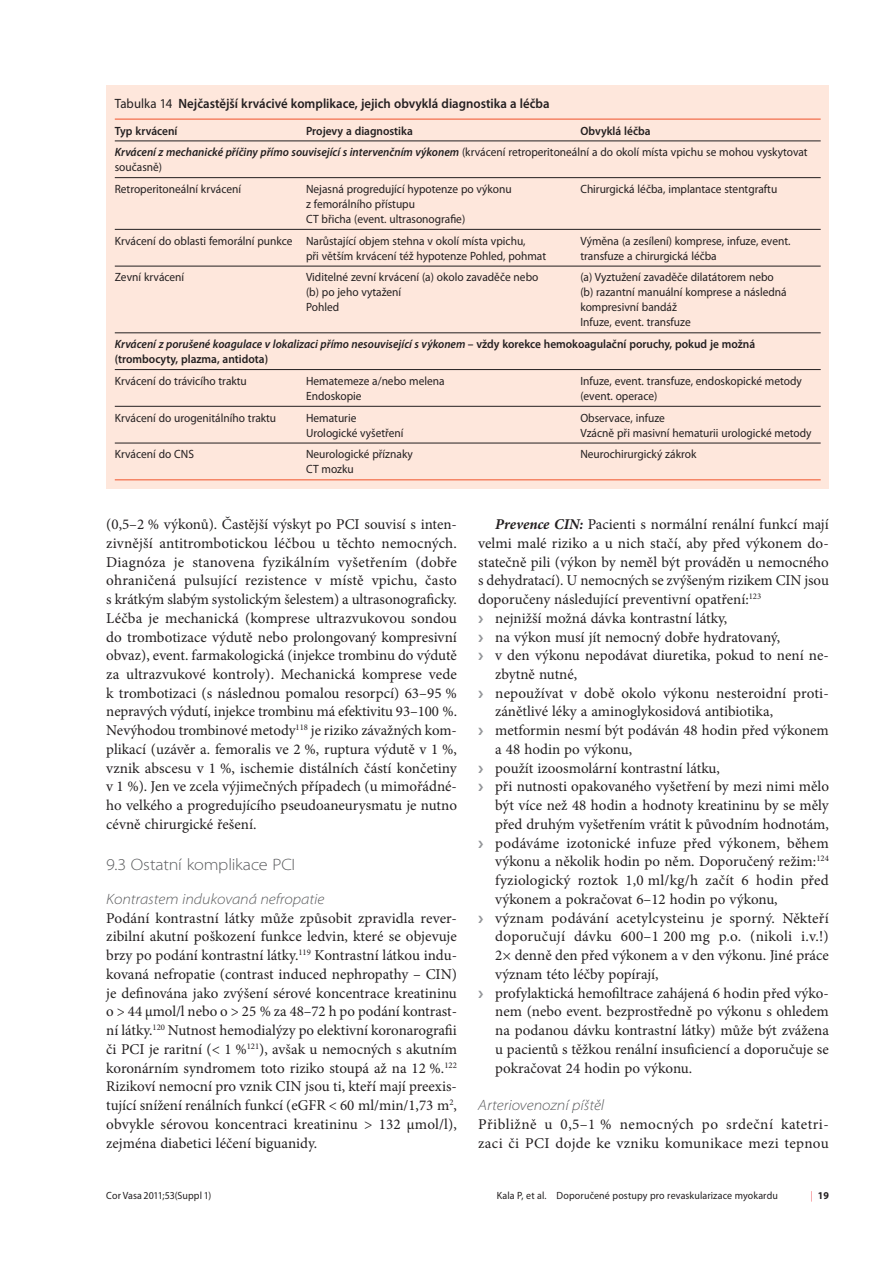
<style>
.page{position:relative;width:893px;height:1263px;background:#fff}
.page>*{position:absolute;margin:0;border:0;box-sizing:border-box;transform-origin:0 0}
.t1{font:300 semi-expanded 16.5px "Myriad Pro";letter-spacing:-.01em;color:#58595b}
.t2{font:15px/18.8px "Minion Pro";color:#231f20;text-align:justify}
.t3{font:15px/18.8px "Minion Pro";letter-spacing:.025em;color:#231f20}
.t4{font:italic 300 semi-expanded 15px "Myriad Pro";color:#58595b}
.t5{font:15px "Minion Pro";letter-spacing:.02em;color:#231f20}
.t6{font:600 13.5px "Myriad Pro";color:#231f20;scale:.95 1}
.t7{font:12px/15px "Myriad Pro";color:#231f20;scale:.95 1}
.t8{font:600 12px/15px "Myriad Pro";color:#231f20;scale:.95 1}
.t9{font:italic 600 12px/21.8px "Myriad Pro";color:#231f20;scale:.95 1}
.t10{font:10.5px "Myriad Pro";letter-spacing:.01em;color:#231f20;scale:.95 1}
.t11{font:700 10.5px "Myriad Pro";color:#231f20;scale:.95 1}
.s1{font-weight:400}
.s2{font-style:normal}
.s3{font-weight:400;font-style:normal}
.s4{font-style:italic}
.s5{font-weight:700;font-style:italic}
.s6{font-weight:300;color:#ed1c24}
</style>
<div class="page">
<div style="left:106px;top:85px;width:723px;height:404px;background:#fee7dc"></div>
<hr style="left:115px;top:177px;width:706px;height:1px;background:#231f20">
<hr style="left:115px;top:229px;width:706px;height:1px;background:#231f20">
<hr style="left:115px;top:266px;width:706px;height:1px;background:#231f20">
<hr style="left:115px;top:333px;width:706px;height:1px;background:#231f20">
<hr style="left:115px;top:369px;width:706px;height:1px;background:#231f20">
<hr style="left:115px;top:406px;width:706px;height:1px;background:#231f20">
<hr style="left:115px;top:443px;width:706px;height:1px;background:#231f20">
<hr style="left:115px;top:479px;width:706px;height:2px;background:#f58465">
<hr style="left:115px;top:118px;width:706px;height:2px;background:#f58465">
<hr style="left:115px;top:141px;width:706px;height:1px;background:#231f20">
<p class="t6" style="left:115px;top:98px;width:459px"><span class="s1">Tabulka 14</span> Nejčastější krvácivé komplikace, jejich obvyklá diagnostika a léčba</p>
<p class="t8" style="left:115px;top:124px;width:68px">Typ krvácení</p>
<p class="t8" style="left:306px;top:124px;width:114px">Projevy a diagnostika</p>
<p class="t9" style="left:115px;top:120px;width:731px;text-indent:466px"><span class="s2">Obvyklá léčba<br></span>Krvácení z mechanické příčiny přímo související s intervenčním výkonem <span class="s3">(krvácení retroperitoneální a do okolí místa vpichu se mohou vyskytovat</span></p>
<p class="t7" style="left:115px;top:157px;width:135px;line-height:21.8px">současně)<br>Retroperitoneální krvácení</p>
<p class="t7" style="left:306px;top:182px;width:218px">Nejasná progredující hypotenze po výkonu z femorálního přístupu<br>CT břicha (event. ultrasonografie)</p>
<p class="t7" style="left:580px;top:182px;width:209px">Chirurgická léčba, implantace stentgraftu</p>
<p class="t7" style="left:306px;top:234px;width:254px;text-indent:-191px">Krvácení do oblasti femorální punkce Narůstající objem stehna v okolí místa vpichu,<br>při větším krvácení též hypotenze Pohled, pohmat</p>
<p class="t7" style="left:580px;top:234px;width:223px">Výměna (a zesílení) komprese, infuze, event. transfuze a chirurgická léčba</p>
<p class="t7" style="left:115px;top:271px;width:75px">Zevní krvácení</p>
<p class="t7" style="left:306px;top:271px;width:246px">Viditelné zevní krvácení (a) okolo zavaděče nebo (b) po jeho vytažení<br>Pohled</p>
<p class="t7" style="left:580px;top:271px;width:219px">(a) Vyztužení zavaděče dilatátorem nebo (b) razantní manuální komprese a následná kompresivní bandáž<br>Infuze, event. transfuze</p>
<p class="t8" style="left:115px;top:338px;width:676px"><span class="s4">Krvácení z porušené koagulace v lokalizaci přímo nesouvisející s výkonem</span> – vždy korekce hemokoagulační poruchy, pokud je možná (trombocyty, plazma, antidota)</p>
<p class="t7" style="left:115px;top:374px;width:141px">Krvácení do trávicího traktu</p>
<p class="t7" style="left:306px;top:374px;width:147px">Hematemeze a/nebo melena<br>Endoskopie</p>
<p class="t7" style="left:580px;top:374px;width:235px">Infuze, event. transfuze, endoskopické metody (event. operace)</p>
<p class="t7" style="left:115px;top:411px;width:171px">Krvácení do urogenitálního traktu</p>
<p class="t7" style="left:306px;top:411px;width:104px">Hematurie<br>Urologické vyšetření</p>
<p class="t7" style="left:580px;top:411px;width:245px">Observace, infuze<br>Vzácně při masivní hematurii urologické metody</p>
<p class="t7" style="left:115px;top:448px;width:85px">Krvácení do CNS</p>
<p class="t7" style="left:306px;top:448px;width:114px">Neurologické příznaky<br>CT mozku</p>
<p class="t7" style="left:580px;top:448px;width:124px">Neurochirurgický zákrok</p>
<p class="t2" style="left:106px;top:516px;width:352px">(0,5–2 % výkonů). Častější výskyt po PCI souvisí s inten&shy;zivnější antitrombotickou léčbou u těchto nemocných.<br>Diagnóza je stanovena fyzikálním vyšetřením (dobře ohraničená pulsující rezistence v místě vpichu, často s krátkým slabým systolickým šelestem) a ultrasonograficky.<br>Léčba je mechanická (komprese ultrazvukovou sondou do trombotizace výdutě nebo prolongovaný kompresivní obvaz), event. farmakologická (injekce trombinu do výdutě za ultrazvukové kontroly). Mechanická komprese vede k trombotizaci (s následnou pomalou resorpcí) 63–95 % nepravých výdutí, injekce trombinu má efektivitu 93–100 %.<br>Nevýhodou trombinové metody<sup>118</sup> je riziko závažných kom&shy;plikací (uzávěr a. femoralis ve 2 %, ruptura výdutě v 1 %, vznik abscesu v 1 %, ischemie distálních částí končetiny v 1 %). Jen ve zcela výjimečných případech (u mimořádné&shy;ho velkého a progredujícího pseudoaneurysmatu je nutno cévně chirurgické řešení.</p>
<p class="t1" style="left:106px;top:858px;width:190px">9.3 Ostatní komplikace PCI</p>
<p class="t4" style="left:106px;top:893px;width:220px">Kontrastem indukovaná nefropatie</p>
<p class="t2" style="left:106px;top:910px;width:352px">Podání kontrastní látky může způsobit zpravidla rever&shy;zibilní akutní poškození funkce ledvin, které se objevuje brzy po podání kontrastní látky.<sup>119</sup> Kontrastní látkou indu&shy;kovaná nefropatie (contrast induced nephropathy – CIN) je definována jako zvýšení sérové koncentrace kreatininu o &gt; 44 μmol/l nebo o &gt; 25 % za 48–72 h po podání kontrast&shy;ní látky.<sup>120</sup> Nutnost hemodialýzy po elektivní koronarografii či PCI je raritní (&lt; 1 %<sup>121</sup>), avšak u nemocných s akutním koronárním syndromem toto riziko stoupá až na 12 %.<sup>122<br></sup>Rizikoví nemocní pro vznik CIN jsou ti, kteří mají preexis&shy;tující snížení renálních funkcí (eGFR &lt; 60 ml/min/1,73 m<sup>2</sup>, obvykle sérovou koncentraci kreatininu &gt; 132 μmol/l), zejména diabetici léčení biguanidy.</p>
<p class="t2" style="left:495px;top:516px;width:335px"><span class="s5">Prevence CIN:</span> Pacienti s normální renální funkcí mají</p>
<p class="t2" style="left:478px;top:535px;width:352px">velmi malé riziko a u nich stačí, aby před výkonem do-</p>
<p class="t2" style="left:478px;top:554px;width:352px">statečně pili (výkon by neměl být prováděn u nemocného</p>
<p class="t2" style="left:478px;top:572px;width:352px">s dehydratací). U nemocných se zvýšeným rizikem CIN jsou</p>
<p class="t2" style="left:478px;top:591px;width:284px">doporučeny následující preventivní opatření:<sup>123</sup></p>
<p class="t2" style="left:495px;top:610px;width:234px">nejnižší možná dávka kontrastní látky,</p>
<p class="t2" style="left:495px;top:629px;width:286px">na výkon musí jít nemocný dobře hydratovaný,</p>
<p class="t2" style="left:495px;top:647px;width:335px">v den výkonu nepodávat diuretika, pokud to není ne-</p>
<p class="t2" style="left:495px;top:666px;width:83px">zbytně nutné,</p>
<p class="t2" style="left:495px;top:685px;width:335px">nepoužívat v době okolo výkonu nesteroidní proti-</p>
<p class="t2" style="left:495px;top:704px;width:279px">zánětlivé léky a aminoglykosidová antibiotika,</p>
<p class="t2" style="left:495px;top:722px;width:335px">metformin nesmí být podáván 48 hodin před výkonem</p>
<p class="t2" style="left:495px;top:741px;width:138px">a 48 hodin po výkonu,</p>
<p class="t2" style="left:495px;top:760px;width:226px">použít izoosmolární kontrastní látku,</p>
<p class="t2" style="left:495px;top:779px;width:335px">při nutnosti opakovaného vyšetření by mezi nimi mělo</p>
<p class="t2" style="left:495px;top:797px;width:335px">být více než 48 hodin a hodnoty kreatininu by se měly</p>
<p class="t2" style="left:495px;top:816px;width:335px">před druhým vyšetřením vrátit k původním hodnotám,</p>
<p class="t2" style="left:495px;top:835px;width:335px">podáváme izotonické infuze před výkonem, během</p>
<p class="t2" style="left:495px;top:853px;width:335px">výkonu a několik hodin po něm. Doporučený režim:<sup>124</sup></p>
<p class="t2" style="left:495px;top:872px;width:335px">fyziologický roztok 1,0 ml/kg/h začít 6 hodin před</p>
<p class="t2" style="left:495px;top:891px;width:284px">výkonem a pokračovat 6–12 hodin po výkonu,</p>
<p class="t2" style="left:495px;top:910px;width:335px">význam podávání acetylcysteinu je sporný. Někteří</p>
<p class="t5" style="left:495px;top:931px;width:335px">doporučují dávku 600–1 200 mg p.o. (nikoli i.v.!)</p>
<p class="t2" style="left:495px;top:947px;width:335px">2× denně den před výkonem a v den výkonu. Jiné práce</p>
<p class="t2" style="left:495px;top:966px;width:165px">význam této léčby popírají,</p>
<p class="t2" style="left:495px;top:985px;width:335px">profylaktická hemofiltrace zahájená 6 hodin před výko-</p>
<p class="t2" style="left:495px;top:1003px;width:335px">nem (nebo event. bezprostředně po výkonu s ohledem</p>
<p class="t2" style="left:495px;top:1022px;width:335px">na podanou dávku kontrastní látky) může být zvážena</p>
<p class="t2" style="left:495px;top:1041px;width:335px">u pacientů s těžkou renální insuficiencí a doporučuje se</p>
<p class="t2" style="left:495px;top:1060px;width:199px">pokračovat 24 hodin po výkonu.</p>
<p class="t4" style="left:478px;top:1099px;width:128px">Arteriovenozní píštěl</p>
<p class="t3" style="left:478px;top:1116px;width:352px">Přibližně u 0,5–1 % nemocných po srdeční katetri&shy;zaci či PCI dojde ke vzniku komunikace mezi tepnou</p>
<p class="t10" style="left:106px;top:1191px;width:112px">Cor Vasa 2011;53(Suppl 1)</p>
<p class="t10" style="left:497px;top:1191px;width:297px">Kala P, et al. Doporučené postupy pro revaskularizace myokardu</p>
<p class="t11" style="left:811px;top:1189px;width:20px"><span class="s6">|</span> 19</p>
</div>
